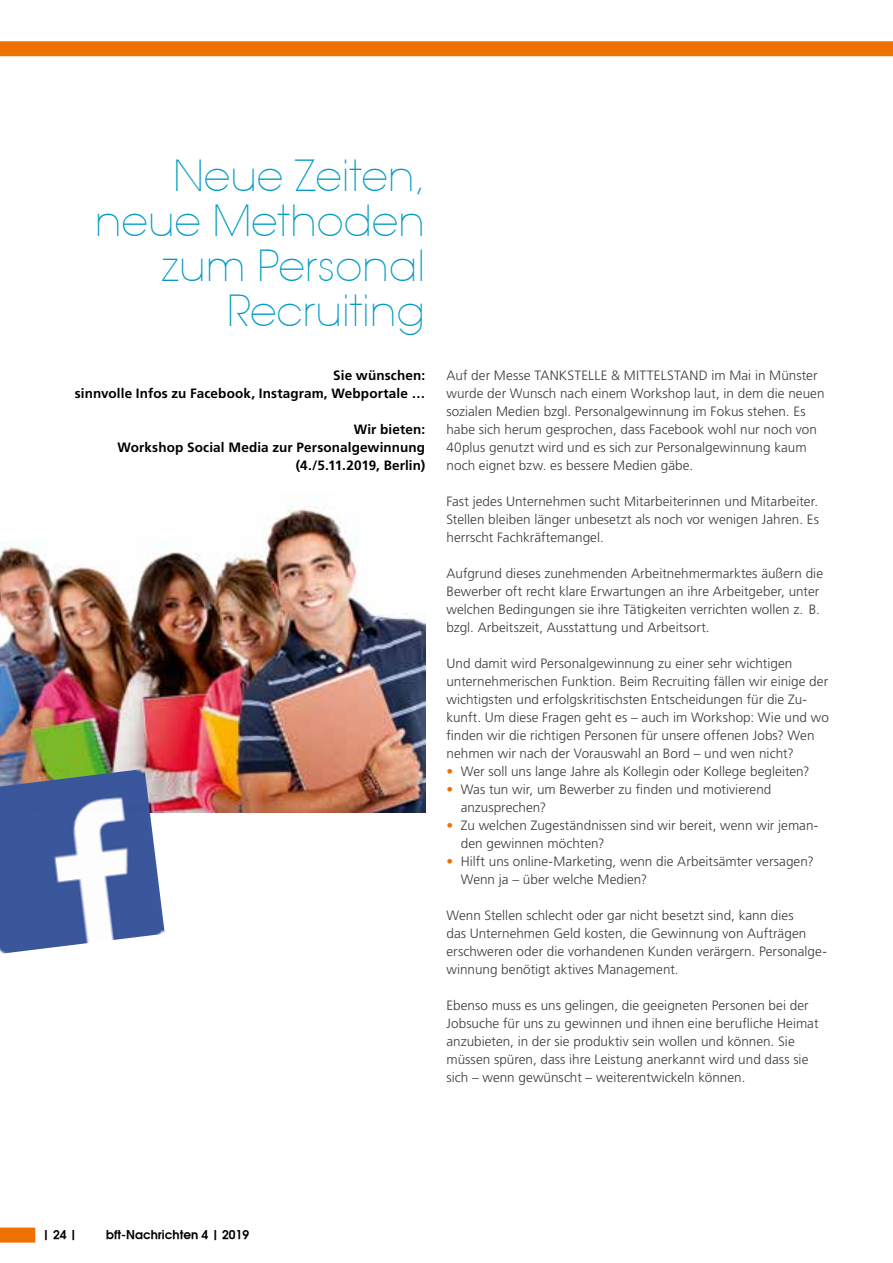
<style>
.page{position:relative;width:893px;height:1263px;background:#fff}
.page>*{position:absolute;margin:0;border:0;box-sizing:border-box;transform-origin:0 0}
.t1{font:200 42px/45px "Avant Garde";color:#009cc4;text-align:right}
.t2{font:300 13.5px/18px "Frutiger LT Pro";letter-spacing:.005em;color:#3b3b3a}
.t3{font:700 13.5px/18px "Frutiger LT Pro";letter-spacing:.01em;color:#000;text-align:right}
.t4{font:600 12px "Avant Garde";color:#000}
.s1{color:#ee7100}
</style>
<div class="page">
<img style="left:0;top:493px;width:425px;height:319px">
<img style="left:0;top:769px;width:165px;height:185px">
<div style="left:0;top:1227px;width:35px;height:15px;background:#ee7100"></div>
<svg style="left:0;top:41px;width:893px;height:16px;background:#ef790f"></svg>
<h1 class="t1" style="left:95px;top:154px;width:333px">Neue Zeiten, neue Methoden zum Personal<br>Recruiting</h1>
<p class="t3" style="left:75px;top:366px;width:352px">Sie wünschen:<br>sinnvolle Infos zu Facebook, Instagram, Webportale …</p>
<p class="t3" style="left:117px;top:420px;width:309px">Wir bieten:<br>Workshop Social Media zur Personalgewinnung (4./5.11.2019, Berlin)</p>
<p class="t2" style="left:446px;top:366px;width:380px">Auf der Messe TANKSTELLE &amp; MITTELSTAND im Mai in Münster wurde der Wunsch nach einem Workshop laut, in dem die neuen sozialen Medien bzgl. Personalgewinnung im Fokus stehen. Es habe sich herum gesprochen, dass Facebook wohl nur noch von 40plus genutzt wird und es sich zur Personalgewinnung kaum noch eignet bzw. es bessere Medien gäbe.</p>
<p class="t2" style="left:446px;top:492px;width:374px;text-align:justify">Fast jedes Unternehmen sucht Mitarbeiterinnen und Mitarbeiter.<br>Stellen bleiben länger unbesetzt als noch vor wenigen Jahren. Es herrscht Fachkräftemangel.</p>
<p class="t2" style="left:446px;top:564px;width:378px">Aufgrund dieses zunehmenden Arbeitnehmermarktes äußern die Bewerber oft recht klare Erwartungen an ihre Arbeitgeber, unter welchen Bedingungen sie ihre Tätigkeiten verrichten wollen z. B. bzgl. Arbeitszeit, Ausstattung und Arbeitsort.</p>
<p class="t2" style="left:446px;top:654px;width:384px">Und damit wird Personalgewinnung zu einer sehr wichtigen unternehmerischen Funktion. Beim Recruiting fällen wir einige der wichtigsten und erfolgskritischsten Entscheidungen für die Zu&shy;kunft. Um diese Fragen geht es – auch im Workshop: Wie und wo finden wir die richtigen Personen für unsere offenen Jobs? Wen nehmen wir nach der Vorauswahl an Bord – und wen nicht?</p>
<p class="t2" style="left:446px;top:762px;width:365px"><span class="s1">•</span> Wer soll uns lange Jahre als Kollegin oder Kollege begleiten?</p>
<p class="t2" style="left:461px;top:780px;width:312px;text-indent:-14px"><span class="s1">•</span> Was tun wir, um Bewerber zu finden und motivierend anzusprechen?</p>
<p class="t2" style="left:461px;top:816px;width:359px;text-indent:-14px"><span class="s1">•</span> Zu welchen Zugeständnissen sind wir bereit, wenn wir jeman&shy;den gewinnen möchten?</p>
<p class="t2" style="left:461px;top:852px;width:355px;text-indent:-14px"><span class="s1">•</span> Hilft uns online-Marketing, wenn die Arbeitsämter versagen?<br>Wenn ja – über welche Medien?</p>
<p class="t2" style="left:446px;top:906px;width:382px">Wenn Stellen schlecht oder gar nicht besetzt sind, kann dies<br>das Unternehmen Geld kosten, die Gewinnung von Aufträgen erschweren oder die vorhandenen Kunden verärgern. Personalge&shy;winnung benötigt aktives Management.</p>
<p class="t2" style="left:446px;top:996px;width:373px">Ebenso muss es uns gelingen, die geeigneten Personen bei der Jobsuche für uns zu gewinnen und ihnen eine berufliche Heimat anzubieten, in der sie produktiv sein wollen und können. Sie müssen spüren, dass ihre Leistung anerkannt wird und dass sie sich – wenn gewünscht – weiterentwickeln können.</p>
<p class="t4" style="left:43px;top:1227px;width:36px">| 24 |</p>
<p class="t4" style="left:106px;top:1227px;width:144px">bft-Nachrichten 4 | 2019</p>
</div>
